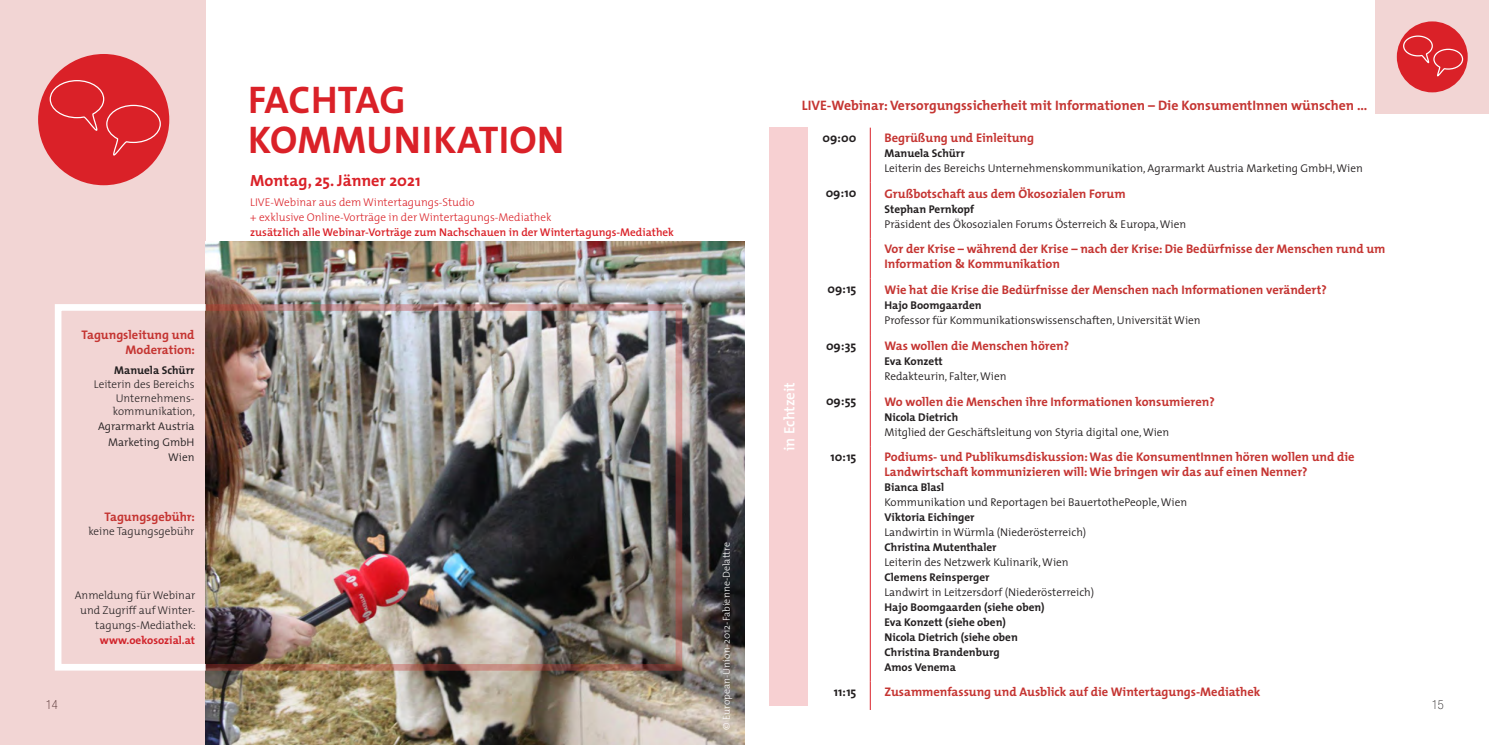
<style>
.page{position:relative;width:1489px;height:745px;background:#fff}
.page>*{position:absolute;margin:0;border:0;box-sizing:border-box;transform-origin:0 0}
.überschrift_fachtage{font:700 38.75px/40px "The Mix";letter-spacing:.005em;color:#da2128}
.t1{font:700 16.25px "The Mix";color:#da2128}
.t2{font:600 15px "The Mix";color:#fff}
.t3{font:700 13.75px "The Mix";color:#c53532}
.t4{font:700 12.5px "The Mix";color:#c53532}
.t5{font:700 12.5px "The Mix";color:#231f20}
.t6{font:100 condensed 12.5px "Helvetica Neue LT Std";color:#231f20}
.t7{font:300 11.25px/15px "The Mix";color:#231f20;text-align:right}
.t8{font:700 11.25px "The Mix";color:#231f20}
.t9{font:300 11.25px/13.8px "The Mix";color:#231f20;text-align:justify}
.t10{font:300 11.25px "The Mix";color:#da2128}
.t11{font:600 11.25px "The Mix";color:#da2128}
.t12{font:700 11.25px "The Mix";color:#d1232a}
.Fotocredit_schmal{font:300 10px "The Mix";color:#fff}
</style>
<div class="page">
<div style="left:0;top:0;width:206px;height:744px;background:#f2d5d4"></div>
<div style="left:38px;top:54px;width:131px;height:131px;background:#da2128;border-radius:50%"></div>
<svg style="left:49px;top:79px;width:112px;height:78px"></svg>
<div style="left:1375px;top:0;width:113px;height:113px;background:#f2d5d4"></div>
<div style="left:1396px;top:21px;width:71px;height:71px;background:#da2128;border-radius:50%"></div>
<svg style="left:1402px;top:35px;width:61px;height:43px"></svg>
<hr style="left:870px;top:127px;width:1px;height:56px;background:#da2128">
<hr style="left:870px;top:183px;width:1px;height:55px;background:#da2128">
<hr style="left:870px;top:238px;width:1px;height:40px;background:#da2128">
<hr style="left:870px;top:278px;width:1px;height:57px;background:#da2128">
<hr style="left:870px;top:335px;width:1px;height:55px;background:#da2128">
<hr style="left:870px;top:390px;width:1px;height:56px;background:#da2128">
<hr style="left:870px;top:446px;width:1px;height:235px;background:#da2128">
<svg style="left:870px;top:681px;width:1px;height:28px"></svg>
<img style="left:206px;top:241px;width:538px;height:503px">
<img style="left:202px;top:303px;width:481px;height:368px">
<div style="left:769px;top:127px;width:39px;height:578px;background:#f7d0d2"></div>
<div style="left:55px;top:304px;width:154px;height:366px;border:7px solid #fff"></div>
<p class="überschrift_fachtage" style="left:248px;top:80px;width:317px">FACHTAG<br>KOMMUNIKATION</p>
<p class="t3" style="left:801px;top:96px;width:567px">LIVE-Webinar: Versorgungssicherheit mit Informationen – Die KonsumentInnen wünschen …</p>
<p class="t5" style="left:822px;top:130px;width:36px">09:00</p>
<p class="t4" style="left:884px;top:130px;width:151px">Begrüßung und Einleitung</p>
<p class="t8" style="left:884px;top:146px;width:82px">Manuela Schürr</p>
<p class="t7" style="left:884px;top:160px;width:480px">Leiterin des Bereichs Unternehmenskommunikation, Agrarmarkt Austria Marketing GmbH, Wien</p>
<p class="t5" style="left:825px;top:185px;width:32px">09:10</p>
<p class="t4" style="left:884px;top:185px;width:243px">Grußbotschaft aus dem Ökosozialen Forum</p>
<p class="t8" style="left:884px;top:201px;width:91px">Stephan Pernkopf</p>
<p class="t7" style="left:884px;top:216px;width:303px">Präsident des Ökosozialen Forums Österreich &amp; Europa, Wien</p>
<p class="t4" style="left:884px;top:240px;width:502px">Vor der Krise – während der Krise – nach der Krise: Die Bedürfnisse der Menschen rund um</p>
<p class="t4" style="left:884px;top:255px;width:177px">Information &amp; Kommunikation</p>
<p class="t5" style="left:827px;top:280px;width:30px">09:15</p>
<p class="t4" style="left:884px;top:282px;width:444px">Wie hat die Krise die Bedürfnisse der Menschen nach Informationen verändert?</p>
<p class="t8" style="left:884px;top:298px;width:99px">Hajo Boomgaarden</p>
<p class="t7" style="left:884px;top:312px;width:317px">Professor für Kommunikationswissenschaften, Universität Wien</p>
<p class="t5" style="left:826px;top:337px;width:32px">09:35</p>
<p class="t4" style="left:884px;top:337px;width:186px">Was wollen die Menschen hören?</p>
<p class="t8" style="left:884px;top:354px;width:60px">Eva Konzett</p>
<p class="t7" style="left:884px;top:368px;width:124px">Redakteurin, Falter, Wien</p>
<p class="t5" style="left:826px;top:392px;width:32px">09:55</p>
<p class="t4" style="left:884px;top:393px;width:332px">Wo wollen die Menschen ihre Informationen konsumieren?</p>
<p class="t8" style="left:884px;top:409px;width:75px">Nicola Dietrich</p>
<p class="t7" style="left:884px;top:423px;width:286px">Mitglied der Geschäftsleitung von Styria digital one, Wien</p>
<p class="t5" style="left:830px;top:448px;width:27px">10:15</p>
<p class="t4" style="left:884px;top:448px;width:471px">Podiums- und Publikumsdiskussion: Was die KonsumentInnen hören wollen und die</p>
<p class="t4" style="left:884px;top:463px;width:424px">Landwirtschaft kommunizieren will: Wie bringen wir das auf einen Nenner?</p>
<p class="t8" style="left:884px;top:479px;width:61px">Bianca Blasl</p>
<p class="t7" style="left:884px;top:493px;width:304px">Kommunikation und Reportagen bei BauertothePeople, Wien</p>
<p class="t8" style="left:884px;top:509px;width:91px">Viktoria Eichinger</p>
<p class="t7" style="left:884px;top:523px;width:203px">Landwirtin in Würmla (Niederösterreich)</p>
<p class="t8" style="left:884px;top:539px;width:114px">Christina Mutenthaler</p>
<p class="t7" style="left:884px;top:553px;width:186px">Leiterin des Netzwerk Kulinarik, Wien</p>
<p class="t8" style="left:884px;top:569px;width:106px">Clemens Reinsperger</p>
<p class="t7" style="left:884px;top:583px;width:211px">Landwirt in Leitzersdorf (Niederösterreich)</p>
<p class="t8" style="left:884px;top:599px;width:162px">Hajo Boomgaarden (siehe oben)</p>
<p class="t8" style="left:884px;top:614px;width:123px">Eva Konzett (siehe oben)</p>
<p class="t8" style="left:884px;top:629px;width:135px">Nicola Dietrich (siehe oben</p>
<p class="t8" style="left:884px;top:644px;width:117px">Christina Brandenburg</p>
<p class="t8" style="left:884px;top:659px;width:73px">Amos Venema</p>
<p class="t5" style="left:833px;top:683px;width:24px">11:15</p>
<p class="t4" style="left:884px;top:683px;width:377px">Zusammenfassung und Ausblick auf die Wintertagungs-Mediathek</p>
<p class="t1" style="left:250px;top:170px;width:172px">Montag, 25. Jänner 2021</p>
<p class="t10" style="left:250px;top:193px;width:226px">LIVE-Webinar aus dem Wintertagungs-Studio</p>
<p class="t10" style="left:250px;top:208px;width:303px">+ exklusive Online-Vorträge in der Wintertagungs-Mediathek</p>
<p class="t11" style="left:250px;top:223px;width:425px">zusätzlich alle Webinar-Vorträge zum Nachschauen in der Wintertagungs-Mediathek</p>
<p class="t4" style="left:81px;top:326px;width:115px">Tagungsleitung und</p>
<p class="t4" style="left:126px;top:341px;width:71px">Moderation:</p>
<p class="t8" style="left:114px;top:363px;width:82px">Manuela Schürr</p>
<p class="t9" style="left:113px;top:376px;width:84px;text-indent:-19px">Leiterin des Bereichs Unternehmens&shy;kommunikation,</p>
<p class="t7" style="left:98px;top:418px;width:98px">Agrarmarkt Austria<br>Marketing GmbH<br>Wien</p>
<p class="t2" style="left:776px;top:450px;width:70px;rotate:-90deg">in Echtzeit</p>
<p class="t4" style="left:104px;top:508px;width:92px">Tagungsgebühr:</p>
<p class="t9" style="left:88px;top:523px;width:108px">keine Tagungsgebühr</p>
<p class="Fotocredit_schmal" style="left:718px;top:729px;width:189px;rotate:-90deg">© European-Union-2012-Fabienne-Delattre</p>
<p class="t9" style="left:75px;top:587px;width:122px;line-height:15px;text-align:center">Anmeldung für Webinar und Zugriff auf Winter-</p>
<p class="t9" style="left:95px;top:617px;width:102px">tagungs-Mediathek:</p>
<p class="t12" style="left:100px;top:632px;width:97px">www.oekosozial.at</p>
<p class="t6" style="left:46px;top:697px;width:14px">14</p>
<p class="t6" style="left:1431px;top:696px;width:13px">15</p>
</div>
